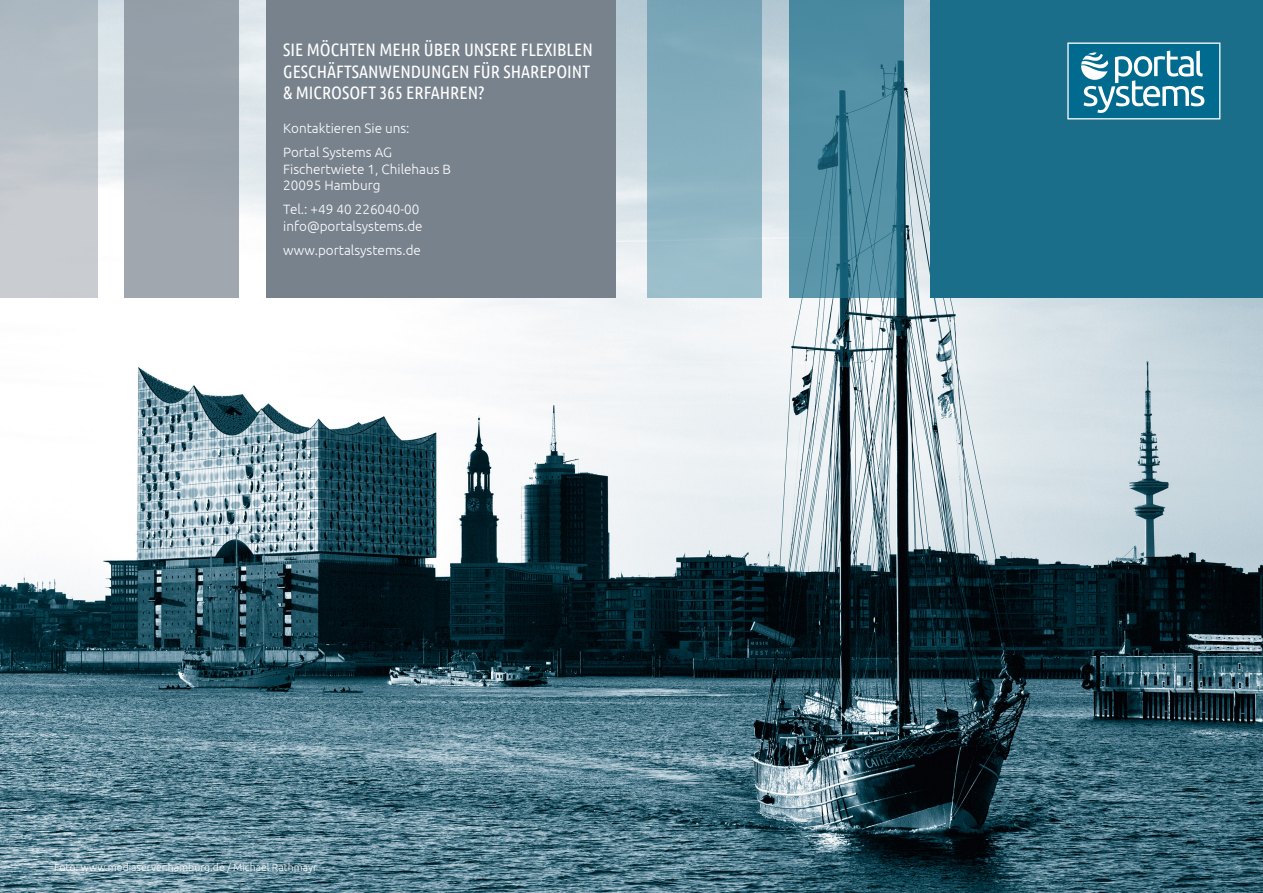
<style>
.page{position:relative;width:1263px;height:893px;background:#fff}
.page>*{position:absolute;margin:0;border:0;box-sizing:border-box;transform-origin:0 0}
.t1{font:18px/21.6px "Ubuntu Condensed";color:#fff}
.Absatz_Textkörper{font:300 13.5px "Ubuntu";color:#fff}
.Copyright_Fußzeile_k{font:300 10.5px "Ubuntu";color:#fff}
</style>
<div class="page">
<img style="left:0;top:0;width:1263px;height:893px">
<div style="left:266px;top:0;width:350px;height:298px;background:#78828d"></div>
<div style="left:125px;top:0;width:114px;height:298px;background:#98a2aa"></div>
<div style="left:0;top:0;width:97px;height:298px;background:linear-gradient(to bottom,#acb7c0,#cfd1d4)"></div>
<div style="left:930px;top:0;width:333px;height:298px;background:#1b6e8a"></div>
<svg style="left:789px;top:0;width:114px;height:298px;background:#4a899f"></svg>
<div style="left:647px;top:0;width:115px;height:298px;background:linear-gradient(to bottom,#74a2b4,#9dc0cc)"></div>
<div style="left:1068px;top:43px;width:152px;height:76px;background:#006b8f"></div>
<div style="left:1067px;top:43px;width:153px;height:76px;border:1px solid #fff"></div>
<svg style="left:1081px;top:51px;width:123px;height:62px"></svg>
<p class="t1" style="left:283px;top:38px;width:311px">SIE MÖCHTEN MEHR ÜBER UNSERE FLEXIBLEN<br>GESCHÄFTSANWENDUNGEN FÜR SHAREPOINT &amp; MICROSOFT 365 ERFAHREN?</p>
<p class="Absatz_Textkörper" style="left:283px;top:120px;width:128px">Kontaktieren Sie uns:</p>
<p class="Absatz_Textkörper" style="left:283px;top:144px;width:110px">Portal Systems AG</p>
<p class="Absatz_Textkörper" style="left:283px;top:161px;width:169px">Fischertwiete 1, Chilehaus B</p>
<p class="Absatz_Textkörper" style="left:283px;top:177px;width:99px">20095 Hamburg</p>
<p class="Absatz_Textkörper" style="left:283px;top:202px;width:138px">Tel.: +49 40 226040-00</p>
<p class="Absatz_Textkörper" style="left:283px;top:218px;width:141px">info@portalsystems.de</p>
<p class="Absatz_Textkörper" style="left:283px;top:242px;width:139px">www.portalsystems.de</p>
<p class="Copyright_Fußzeile_k" style="left:54px;top:860px;width:265px">Foto: www.mediaserver.hamburg.de / Michael Rathmayr</p>
</div>
